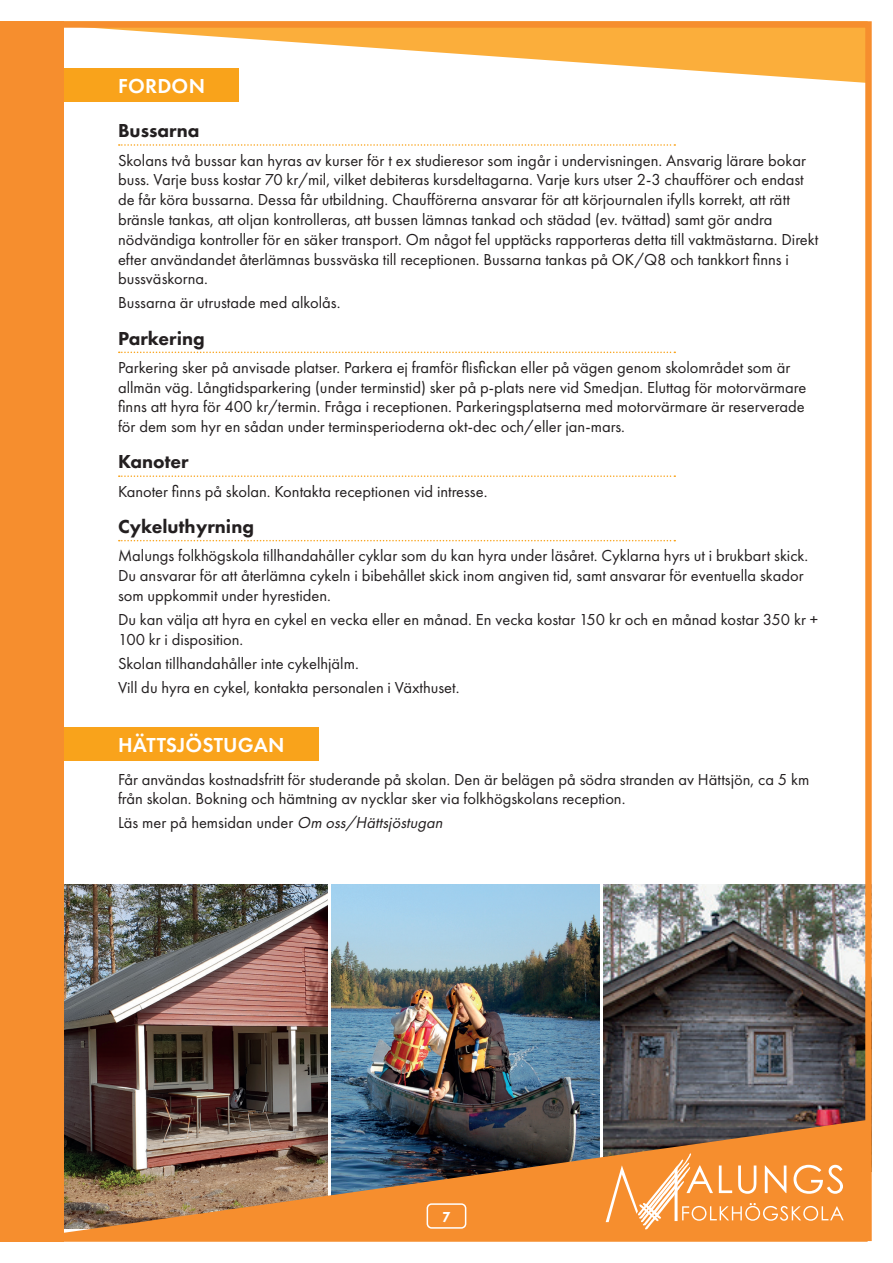
<style>
.page{position:relative;width:893px;height:1263px;background:#fff}
.page>*{position:absolute;margin:0;border:0;box-sizing:border-box;transform-origin:0 0}
.t1{font:600 21px "Futura PT";letter-spacing:.01em;color:#fff}
.t2{font:800 19.5px "Futura PT";color:#231f20}
.t3{font:16.5px/19.8px "Futura PT";color:#231f20}
.t4{font:800 15px "Futura PT";color:#fff;scale:.9 1}
.s1{font-style:italic}
</style>
<div class="page">
<div style="left:64px;top:83px;width:175px;height:18px;background:#f9a31b"></div>
<svg style="left:119px;top:144px;width:556px;height:2px"></svg>
<svg style="left:119px;top:352px;width:556px;height:1px"></svg>
<svg style="left:119px;top:475px;width:556px;height:2px"></svg>
<svg style="left:119px;top:540px;width:556px;height:1px"></svg>
<div style="left:64px;top:727px;width:254px;height:33px;background:#f9a31b"></div>
<img style="left:64px;top:884px;width:263px;height:236px">
<img style="left:332px;top:884px;width:268px;height:236px">
<img style="left:604px;top:884px;width:261px;height:236px">
<svg style="left:64px;top:28px;width:801px;height:55px;fill:#fbae3b"></svg>
<img style="left:64px;top:1120px;width:804px;height:122px">
<svg style="left:606px;top:1153px;width:238px;height:76px;background:#f69f4f"></svg>
<div style="left:0;top:21px;width:64px;height:1221px;background:#f68e2e"></div>
<div style="left:22px;top:21px;width:850px;height:1220px;border:6px solid #f68e2e"></div>
<div style="left:427px;top:1204px;width:39px;height:24px;background:#f68e2e;border-radius:4px"></div>
<div style="left:427px;top:1203px;width:39px;height:26px;border:2px solid #fff;border-radius:4px"></div>
<p class="t1" style="left:118px;top:72px;width:88px">FORDON</p>
<p class="t2" style="left:118px;top:119px;width:83px">Bussarna</p>
<p class="t3" style="left:118px;top:150px;width:702px">Skolans två bussar kan hyras av kurser för t ex studieresor som ingår i undervisningen. Ansvarig lärare bokar buss. Varje buss kostar 70 kr/mil, vilket debiteras kursdeltagarna. Varje kurs utser 2-3 chaufförer och endast de får köra bussarna. Dessa får utbildning. Chaufförerna ansvarar för att körjournalen ifylls korrekt, att rätt bränsle tankas, att oljan kontrolleras, att bussen lämnas tankad och städad (ev. tvättad) samt gör andra nödvändiga kontroller för en säker transport. Om något fel upptäcks rapporteras detta till vaktmästarna. Direkt efter användandet återlämnas bussväska till receptionen. Bussarna tankas på OK/Q8 och tankkort finns i bussväskorna.</p>
<p class="t3" style="left:118px;top:293px;width:224px">Bussarna är utrustade med alkolås.</p>
<p class="t2" style="left:118px;top:326px;width:88px">Parkering</p>
<p class="t3" style="left:118px;top:357px;width:690px">Parkering sker på anvisade platser. Parkera ej framför flisfickan eller på vägen genom skolområdet som är allmän väg. Långtidsparkering (under terminstid) sker på p-plats nere vid Smedjan. Eluttag för motorvärmare finns att hyra för 400 kr/termin. Fråga i receptionen. Parkeringsplatserna med motorvärmare är reserverade för dem som hyr en sådan under terminsperioderna okt-dec och/eller jan-mars.</p>
<p class="t2" style="left:118px;top:450px;width:72px">Kanoter</p>
<p class="t3" style="left:118px;top:481px;width:371px">Kanoter finns på skolan. Kontakta receptionen vid intresse.</p>
<p class="t2" style="left:118px;top:514px;width:138px">Cykeluthyrning</p>
<p class="t3" style="left:118px;top:546px;width:692px">Malungs folkhögskola tillhandahåller cyklar som du kan hyra under läsåret. Cyklarna hyrs ut i brukbart skick.<br>Du ansvarar för att återlämna cykeln i bibehållet skick inom angiven tid, samt ansvarar för eventuella skador som uppkommit under hyrestiden.</p>
<p class="t3" style="left:118px;top:609px;width:702px">Du kan välja att hyra en cykel en vecka eller en månad. En vecka kostar 150 kr och en månad kostar 350 kr +<br>100 kr i disposition.</p>
<p class="t3" style="left:118px;top:651px;width:343px;line-height:24px">Skolan tillhandahåller inte cykelhjälm.<br>Vill du hyra en cykel, kontakta personalen i Växthuset.</p>
<p class="t1" style="left:118px;top:732px;width:168px">HÄTTSJÖSTUGAN</p>
<p class="t3" style="left:118px;top:769px;width:693px">Får användas kostnadsfritt för studerande på skolan. Den är belägen på södra stranden av Hättsjön, ca 5 km från skolan. Bokning och hämtning av nycklar sker via folkhögskolans reception.</p>
<p class="t3" style="left:118px;top:813px;width:329px">Läs mer på hemsidan under <span class="s1">Om oss/Hättsjöstugan</span></p>
<p class="t4" style="left:442px;top:1207px;width:10px">7</p>
</div>
